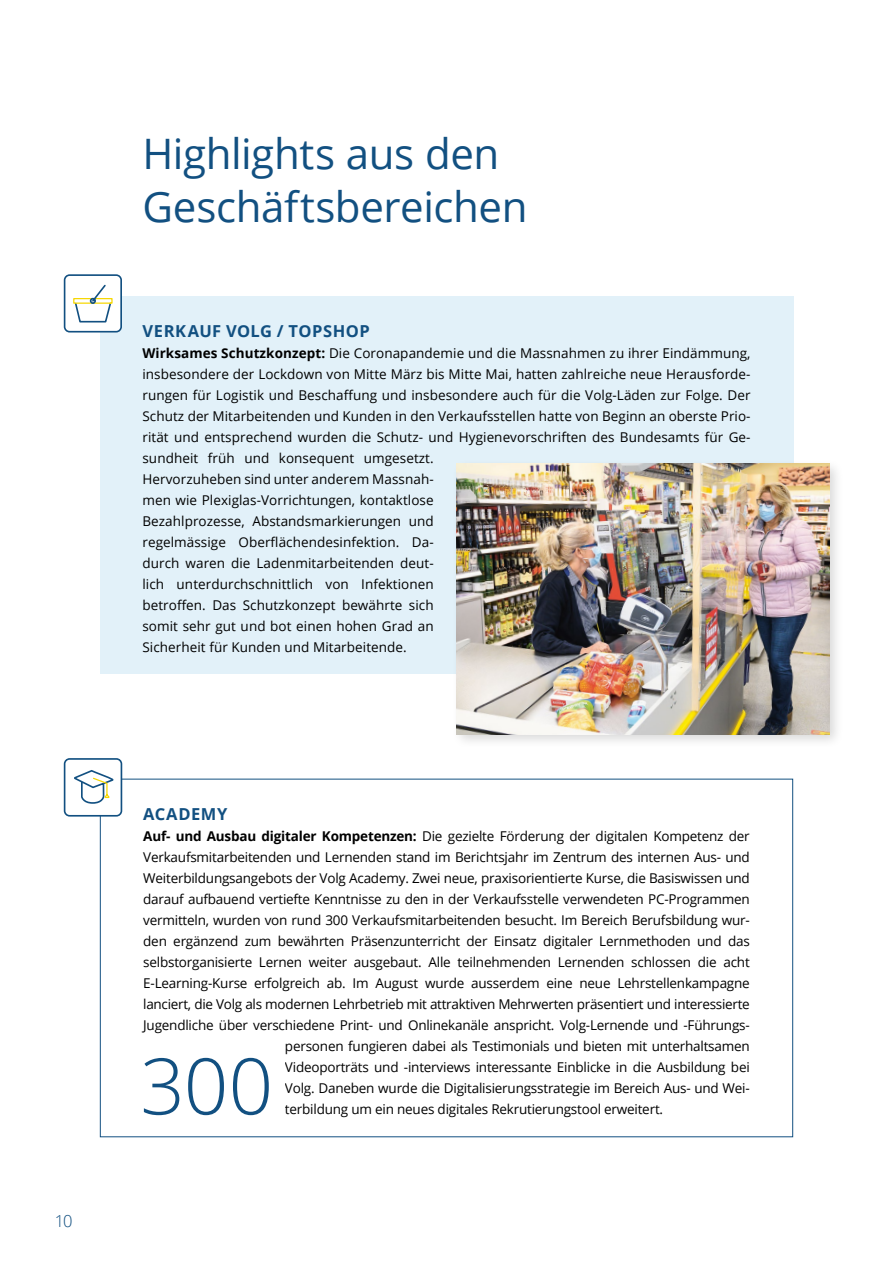
<style>
.page{position:relative;width:893px;height:1263px;background:#fff}
.page>*{position:absolute;margin:0;border:0;box-sizing:border-box;transform-origin:0 0}
.t1{font:300 78px "Open Sans";color:#125081}
.t2{font:42px/52.5px "Open Sans";letter-spacing:-.01em;color:#125081}
.t3{font:700 16.5px "Open Sans";letter-spacing:.03em;color:#125081}
.t4{font:300 16.5px "Open Sans";color:#125081}
.t5{font:13.5px "Open Sans";letter-spacing:-.015em;color:#000}
.t6{font:13.5px/21px "Open Sans";letter-spacing:.005em;color:#000}
.s1{font-weight:700}
</style>
<div class="page">
<div style="left:100px;top:296px;width:693px;height:378px;background:#e2f1f9"></div>
<div style="left:451px;top:458px;width:393px;height:291px;background:#000;opacity:.15"></div>
<img style="left:457px;top:464px;width:372px;height:270px">
<svg style="left:64px;top:274px;width:58px;height:58px"></svg>
<svg style="left:64px;top:758px;width:58px;height:59px"></svg>
<p class="t4" style="left:55px;top:1209px;width:19px">10</p>
<h2 class="t2" style="left:142px;top:127px;width:387px">Highlights aus den<br>Geschäftsbereichen</h2>
<p class="t3" style="left:142px;top:320px;width:229px">VERKAUF VOLG / TOPSHOP</p>
<p class="t6" style="left:142px;top:343px;width:610px"><span class="s1">Wirksames Schutzkonzept:</span> Die Coronapandemie und die Massnahmen zu ihrer Eindämmung, insbesondere der Lockdown von Mitte März bis Mitte Mai, hatten zahlreiche neue Herausforde&shy;rungen für Logistik und Beschaffung und insbesondere auch für die Volg-Läden zur Folge. Der Schutz der Mitarbeitenden und Kunden in den Verkaufsstellen hatte von Beginn an oberste Prio&shy;rität und entsprechend wurden die Schutz- und Hygienevorschriften des Bundesamts für Ge&shy;sundheit früh und konsequent umgesetzt.<br>Hervorzuheben sind unter anderem Massnah-<br>men wie Plexiglas-Vorrichtungen, kontaktlose<br>Bezahlprozesse, Abstandsmarkierungen und<br>regelmässige Oberflächendesinfektion. Da-<br>durch waren die Ladenmitarbeitenden deut-<br>lich unterdurchschnittlich von Infektionen<br>betroffen. Das Schutzkonzept bewährte sich<br>somit sehr gut und bot einen hohen Grad an<br>Sicherheit für Kunden und Mitarbeitende.</p>
<p class="t3" style="left:143px;top:803px;width:86px">ACADEMY</p>
<p class="t5" style="left:143px;top:827px;width:608px"><span class="s1">Auf- und Ausbau digitaler Kompetenzen:</span> Die gezielte Förderung der digitalen Kompetenz der</p>
<p class="t5" style="left:143px;top:848px;width:608px">Verkaufsmitarbeitenden und Lernenden stand im Berichtsjahr im Zentrum des internen Aus- und</p>
<p class="t5" style="left:143px;top:869px;width:608px">Weiterbildungsangebots der Volg Academy. Zwei neue, praxisorientierte Kurse, die Basiswissen und</p>
<p class="t5" style="left:143px;top:890px;width:608px">darauf aufbauend vertiefte Kenntnisse zu den in der Verkaufsstelle verwendeten PC-Programmen</p>
<p class="t5" style="left:143px;top:911px;width:608px">vermitteln, wurden von rund 300 Verkaufsmitarbeitenden besucht. Im Bereich Berufsbildung wur-</p>
<p class="t5" style="left:143px;top:932px;width:608px">den ergänzend zum bewährten Präsenzunterricht der Einsatz digitaler Lernmethoden und das</p>
<p class="t5" style="left:143px;top:953px;width:608px">selbstorganisierte Lernen weiter ausgebaut. Alle teilnehmenden Lernenden schlossen die acht</p>
<p class="t5" style="left:143px;top:974px;width:608px">E-Learning-Kurse erfolgreich ab. Im August wurde ausserdem eine neue Lehrstellenkampagne</p>
<p class="t5" style="left:143px;top:995px;width:608px">lanciert, die Volg als modernen Lehrbetrieb mit attraktiven Mehrwerten präsentiert und interessierte</p>
<p class="t5" style="left:143px;top:1016px;width:608px">Jugendliche über verschiedene Print- und Onlinekanäle anspricht. Volg-Lernende und -Führungs-</p>
<p class="t5" style="left:285px;top:1037px;width:466px">personen fungieren dabei als Testimonials und bieten mit unterhaltsamen</p>
<p class="t5" style="left:285px;top:1058px;width:466px">Videoporträts und -interviews interessante Einblicke in die Ausbildung bei</p>
<p class="t5" style="left:285px;top:1079px;width:466px">Volg. Daneben wurde die Digitalisierungsstrategie im Bereich Aus- und Wei-</p>
<p class="t5" style="left:285px;top:1100px;width:380px">terbildung um ein neues digitales Rekrutierungstool erweitert.</p>
<h1 class="t1" style="left:140px;top:1033px;width:134px">300</h1>
</div>
